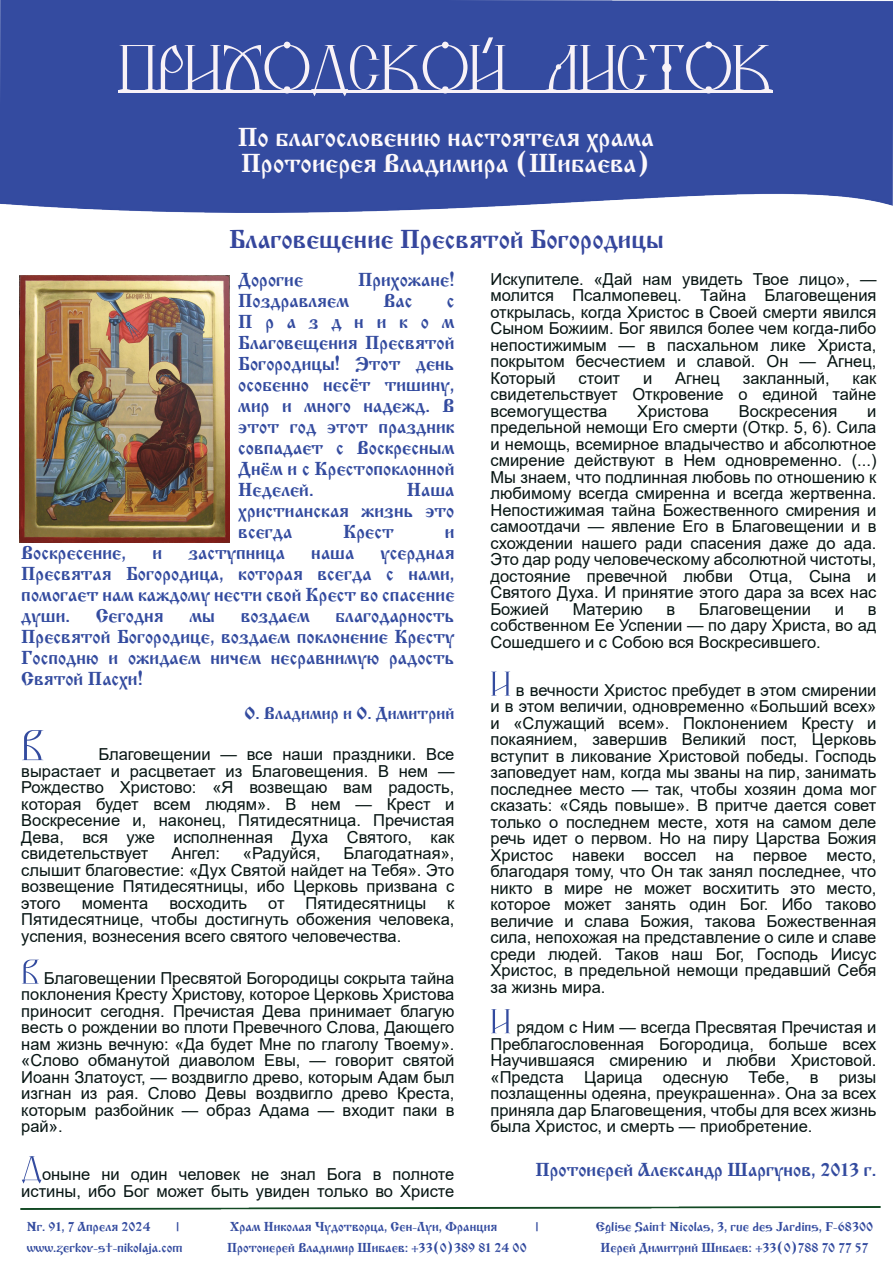
<style>
.page{position:relative;width:893px;height:1263px;background:#fff}
.page>*{position:absolute;margin:0;border:0;box-sizing:border-box;transform-origin:0 0}
.t1{font:700 27px/25.5px "Cyrillic Old Editedbyme";color:#fdf9fb}
.t2{font:700 27px "Cyrillic Old Editedbyme";color:#35469d}
.t3{font:700 19.5px/21px "Cyrillic Old Editedbyme";color:#334b9f;text-align:justify}
.t4{font:700 18px "Cyrillic Old Editedbyme";color:#334b9f}
.t5{font:16.5px/16.5px "Arial";color:#061412;text-align:justify}
.t6{font:700 13.5px "Cyrillic Old Editedbyme";color:#334b9f}
</style>
<div class="page">
<div style="left:0;top:0;width:893px;height:212px;background:#344ba0"></div>
<img style="left:21px;top:1207px;width:860px;height:2px">
<svg style="left:22px;top:730px;width:22px;height:30px"></svg>
<svg style="left:22px;top:960px;width:17px;height:24px"></svg>
<svg style="left:22px;top:1156px;width:20px;height:27px"></svg>
<svg style="left:491px;top:672px;width:19px;height:24px"></svg>
<svg style="left:491px;top:1009px;width:19px;height:24px"></svg>
<img style="left:19px;top:275px;width:211px;height:268px">
<svg style="left:119px;top:37px;width:387px;height:59px;background:#596bb0"></svg>
<svg style="left:546px;top:42px;width:226px;height:51px;background:#5f6fb3"></svg>
<hr style="left:119px;top:90px;width:654px;height:2px;background:#f8f2f7">
<h1 class="t1" style="left:238px;top:127px;width:418px">По благословению настоятеля храма<br>Протоиерея Владимира (Шибаева)</h1>
<h1 class="t2" style="left:229px;top:230px;width:436px">Благовещение Пресвятой Богородицы</h1>
<p class="t3" style="left:238px;top:271px;width:66px">Дорогие</p>
<p class="t3" style="left:358px;top:271px;width:98px">Прихожане!</p>
<p class="t3" style="left:238px;top:292px;width:112px">Поздравляем</p>
<p class="t3" style="left:383px;top:292px;width:30px">Вас</p>
<p class="t3" style="left:238px;top:292px;width:218px;text-indent:209px">с Праздником Благовещения Пресвятой Богородицы! Этот день особенно несёт тишину, мир и много надежд. В этот год этот праздник совпадает с Воскресным Днём и c Крестопоклонной Неделей.</p>
<p class="t3" style="left:238px;top:481px;width:218px;text-indent:169px">Наша христианская жизнь это всегда</p>
<p class="t3" style="left:343px;top:523px;width:52px">Крест</p>
<p class="t3" style="left:445px;top:523px;width:11px">и</p>
<p class="t3" style="left:21px;top:544px;width:106px">Воскресение,</p>
<p class="t3" style="left:152px;top:544px;width:11px">и</p>
<p class="t3" style="left:188px;top:544px;width:98px">заступница</p>
<p class="t3" style="left:311px;top:544px;width:45px">наша</p>
<p class="t3" style="left:21px;top:544px;width:435px;text-indent:359px">усердная Пресвятая Богородица, которая всегда с нами, помогает нам каждому нести свой Крест во спасение души.</p>
<p class="t3" style="left:96px;top:607px;width:70px">Сегодня</p>
<p class="t3" style="left:189px;top:607px;width:27px">мы</p>
<p class="t3" style="left:241px;top:607px;width:71px">воздаем</p>
<p class="t3" style="left:21px;top:607px;width:435px;text-indent:314px">благодарность Пресвятой Богородице, воздаем поклонение Кресту Господню и ожидаем ничем несравнимую радость Святой Пасхи!</p>
<p class="t4" style="left:244px;top:706px;width:211px">О. Владимир и О. Димитрий</p>
<p class="t5" style="left:21px;top:748px;width:435px;text-indent:77px">Благовещении — все наши праздники. Все вырастает и расцветает из Благовещения. В нем — Рождество Христово: «Я возвещаю вам радость, которая будет всем людям». В нем — Крест и Воскресение и, наконец, Пятидесятница. Пречистая Дева, вся уже исполненная Духа Святого, как свидетельствует</p>
<p class="t5" style="left:21px;top:847px;width:435px;text-indent:322px">Благодатная», слышит благовестие: «Дух Святой найдет на Тебя». Это возвещение Пятидесятницы, ибо Церковь призвана с этого</p>
<p class="t5" style="left:171px;top:847px;width:50px">Ангел:</p>
<p class="t5" style="left:243px;top:847px;width:79px">«Радуйся,</p>
<p class="t5" style="left:82px;top:896px;width:68px">момента</p>
<p class="t5" style="left:169px;top:896px;width:79px">восходить</p>
<p class="t5" style="left:268px;top:896px;width:18px">от</p>
<p class="t5" style="left:306px;top:896px;width:122px">Пятидесятницы</p>
<p class="t5" style="left:21px;top:896px;width:435px;text-indent:426px">к Пятидесятнице, чтобы достигнуть обожения человека, успения, вознесения всего святого человечества.</p>
<p class="t5" style="left:21px;top:971px;width:435px;text-indent:23px">Благовещении Пресвятой Богородицы сокрыта тайна поклонения Кресту Христову, которое Церковь Христова приносит сегодня. Пречистая Дева принимает благую весть о рождении во плоти Превечного Слова, Дающего нам жизнь вечную: «Да будет Мне по глаголу Твоему». «Слово обманутой диаволом Евы, — говорит святой Иоанн Златоуст, — воздвигло древо, которым Адам был изгнан из рая. Слово Девы воздвигло древо Креста, которым разбойник — образ Адама — входит паки в рай».</p>
<p class="t5" style="left:21px;top:1168px;width:435px;text-align:right">оныне ни один человек не знал Бога в полноте истины, ибо Бог может быть увиден только во Христе</p>
<p class="t5" style="left:490px;top:272px;width:387px">Искупителе. «Дай нам увидеть Твое лицо», — молится Псалмопевец. Тайна Благовещения открылась, когда Христос в Своей смерти явился Сыном Божиим. Бог явился более чем когда-либо непостижимым — в пасхальном лике Христа, покрытом бесчестием и славой. Он — Агнец, Который</p>
<p class="t5" style="left:579px;top:371px;width:43px">стоит</p>
<p class="t5" style="left:643px;top:371px;width:11px">и</p>
<p class="t5" style="left:675px;top:371px;width:46px">Агнец</p>
<p class="t5" style="left:743px;top:371px;width:88px">закланный,</p>
<p class="t5" style="left:490px;top:371px;width:387px;text-indent:362px">как свидетельствует Откровение о единой тайне всемогущества</p>
<p class="t5" style="left:637px;top:404px;width:73px">Христова</p>
<p class="t5" style="left:739px;top:404px;width:100px">Воскресения</p>
<p class="t5" style="left:490px;top:404px;width:387px;text-indent:377px">и предельной немощи Его смерти (Откр. 5, 6). Сила и немощь, всемирное владычество и абсолютное смирение действуют в Нем одновременно. (...)<br>Мы знаем, что подлинная любовь по отношению к любимому всегда смиренна и всегда жертвенна.<br>Непостижимая тайна Божественного смирения и самоотдачи — явление Его в Благовещении и в схождении нашего ради спасения даже до ада.<br>Это дар роду человеческому абсолютной чистоты, достояние превечной любви Отца, Сына и Святого Духа. И принятие этого дара за всех нас Божией</p>
<p class="t5" style="left:573px;top:602px;width:72px">Материю</p>
<p class="t5" style="left:666px;top:602px;width:10px">в</p>
<p class="t5" style="left:699px;top:602px;width:114px">Благовещении</p>
<p class="t5" style="left:835px;top:602px;width:11px">и</p>
<p class="t5" style="left:490px;top:602px;width:387px;text-indent:377px">в собственном Ее Успении — по дару Христа, во ад Сошедшего и с Собою вся Воскресившего.</p>
<p class="t5" style="left:490px;top:683px;width:387px;text-indent:25px">в вечности Христос пребудет в этом смирении и в этом величии, одновременно «Больший всех» и «Служащий всем». Поклонением Кресту и покаянием, завершив Великий пост, Церковь вступит в ликование Христовой победы. Господь заповедует нам, когда мы званы на пир, занимать последнее место — так, чтобы хозяин дома мог сказать: «Сядь повыше». В притче дается совет только о последнем месте, хотя на самом деле речь идет о первом. Но на пиру Царства Божия Христос навеки воссел на первое место, благодаря тому, что Он так занял последнее, что никто в мире не может восхитить это место, которое может занять один Бог. Ибо таково величие и слава Божия, такова Божественная сила, непохожая на представление о силе и славе среди людей. Таков наш Бог, Господь Иисус Христос, в предельной немощи предавший Себя за жизнь мира.</p>
<p class="t5" style="left:490px;top:1021px;width:387px;text-indent:26px">рядом с Ним — всегда Пресвятая Пречистая и Преблагословенная Богородица, больше всех Научившаяся смирению и любви Христовой. «Предста Царица одесную Тебе, в ризы позлащенны одеяна, преукрашенна». Она за всех приняла дар Благовещения, чтобы для всех жизнь была Христос, и смерть — приобретение.</p>
<p class="t3" style="left:535px;top:1160px;width:343px">Протоиерей Александр Шаргунов, 2013 г.</p>
<p class="t6" style="left:27px;top:1222px;width:125px">Nr. 91, 7 Апреля 2024</p>
<p class="t6" style="left:176px;top:1222px;width:5px">|</p>
<p class="t6" style="left:230px;top:1222px;width:269px">Храм Николая Чудотворца, Сен-Луи, Франция</p>
<p class="t6" style="left:535px;top:1222px;width:5px">|</p>
<p class="t6" style="left:596px;top:1222px;width:279px">Eglise Saint Nicolas, 3, rue des Jardins, F-68300</p>
<p class="t6" style="left:27px;top:1243px;width:157px">www.zerkov-st-nikolaja.com</p>
<p class="t6" style="left:227px;top:1243px;width:301px">Протоиерей Владимир Шибаев: +33(0)389 81 24 00</p>
<p class="t6" style="left:600px;top:1243px;width:269px">Иерей Димитрий Шибаев: +33(0)788 70 77 57</p>
</div>
